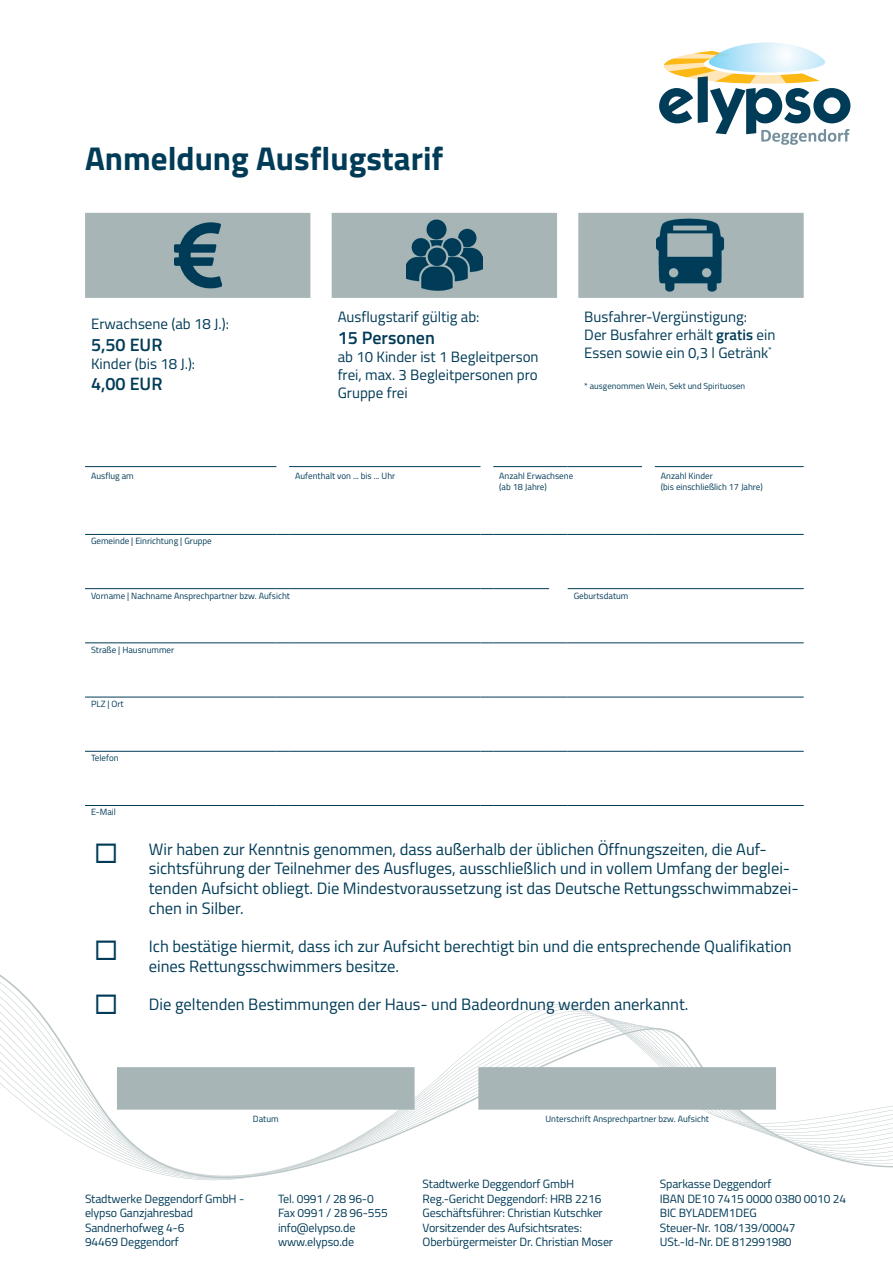
<style>
.page{position:relative;width:893px;height:1263px;background:#fff}
.page>*{position:absolute;margin:0;border:0;box-sizing:border-box;transform-origin:0 0}
.t1{font:700 33px "Titillium";color:#003b57}
.t2{font:600 18px "Titillium";color:#003b57}
.t3{font:16.5px/19.8px "Titillium";color:#003b57}
.t4{font:15px/18px "Titillium";color:#003b57;text-align:justify}
.t5{font:12px/14.4px "Titillium";letter-spacing:-.01em;color:#003b57}
.t6{font:9px/10.8px "Titillium";color:#003b57}
.t7{font:8.7px "Titillium";color:#003b57}
.s1{font-weight:600}
</style>
<div class="page">
<svg style="left:0;top:974px;width:893px;height:204px"></svg>
<svg style="left:659px;top:43px;width:191px;height:102px"></svg>
<hr style="left:85px;top:588px;width:191px;height:1px;background:#003b57">
<svg style="left:276px;top:588px;width:13px;height:1px"></svg>
<hr style="left:289px;top:588px;width:191px;height:1px;background:#003b57">
<svg style="left:480px;top:588px;width:13px;height:1px"></svg>
<hr style="left:493px;top:588px;width:56px;height:1px;background:#003b57">
<hr style="left:568px;top:588px;width:74px;height:1px;background:#003b57">
<svg style="left:642px;top:588px;width:13px;height:1px"></svg>
<hr style="left:655px;top:588px;width:149px;height:1px;background:#003b57">
<hr style="left:85px;top:642px;width:191px;height:1px;background:#003b57">
<svg style="left:276px;top:642px;width:13px;height:1px"></svg>
<hr style="left:289px;top:642px;width:191px;height:1px;background:#003b57">
<svg style="left:480px;top:642px;width:13px;height:1px"></svg>
<hr style="left:493px;top:642px;width:56px;height:1px;background:#003b57">
<svg style="left:549px;top:642px;width:19px;height:1px"></svg>
<hr style="left:568px;top:642px;width:74px;height:1px;background:#003b57">
<svg style="left:642px;top:642px;width:13px;height:1px"></svg>
<hr style="left:655px;top:642px;width:149px;height:1px;background:#003b57">
<hr style="left:85px;top:697px;width:191px;height:1px;background:#003b57">
<svg style="left:276px;top:697px;width:13px;height:1px"></svg>
<hr style="left:289px;top:697px;width:191px;height:1px;background:#003b57">
<svg style="left:480px;top:697px;width:13px;height:1px"></svg>
<hr style="left:493px;top:697px;width:56px;height:1px;background:#003b57">
<svg style="left:549px;top:697px;width:19px;height:1px"></svg>
<hr style="left:568px;top:697px;width:74px;height:1px;background:#003b57">
<svg style="left:642px;top:697px;width:13px;height:1px"></svg>
<hr style="left:655px;top:697px;width:149px;height:1px;background:#003b57">
<hr style="left:85px;top:751px;width:191px;height:1px;background:#003b57">
<svg style="left:276px;top:751px;width:13px;height:1px"></svg>
<hr style="left:289px;top:751px;width:191px;height:1px;background:#003b57">
<svg style="left:480px;top:751px;width:13px;height:1px"></svg>
<hr style="left:493px;top:751px;width:56px;height:1px;background:#003b57">
<svg style="left:549px;top:751px;width:19px;height:1px"></svg>
<hr style="left:568px;top:751px;width:74px;height:1px;background:#003b57">
<svg style="left:642px;top:751px;width:13px;height:1px"></svg>
<hr style="left:655px;top:751px;width:149px;height:1px;background:#003b57">
<hr style="left:85px;top:805px;width:191px;height:1px;background:#003b57">
<svg style="left:276px;top:805px;width:13px;height:1px"></svg>
<hr style="left:289px;top:805px;width:191px;height:1px;background:#003b57">
<svg style="left:480px;top:805px;width:13px;height:1px"></svg>
<hr style="left:493px;top:805px;width:56px;height:1px;background:#003b57">
<svg style="left:549px;top:805px;width:19px;height:1px"></svg>
<hr style="left:568px;top:805px;width:74px;height:1px;background:#003b57">
<svg style="left:642px;top:805px;width:13px;height:1px"></svg>
<hr style="left:655px;top:805px;width:149px;height:1px;background:#003b57">
<hr style="left:85px;top:534px;width:191px;height:1px;background:#003b57">
<svg style="left:276px;top:534px;width:13px;height:1px"></svg>
<hr style="left:289px;top:534px;width:191px;height:1px;background:#003b57">
<svg style="left:480px;top:534px;width:13px;height:1px"></svg>
<hr style="left:493px;top:534px;width:56px;height:1px;background:#003b57">
<svg style="left:549px;top:534px;width:19px;height:1px"></svg>
<hr style="left:568px;top:534px;width:74px;height:1px;background:#003b57">
<svg style="left:642px;top:534px;width:13px;height:1px"></svg>
<hr style="left:655px;top:534px;width:149px;height:1px;background:#003b57">
<hr style="left:85px;top:466px;width:191px;height:1px;background:#003b57">
<hr style="left:289px;top:466px;width:191px;height:1px;background:#003b57">
<hr style="left:493px;top:466px;width:56px;height:1px;background:#003b57">
<svg style="left:549px;top:466px;width:19px;height:1px"></svg>
<hr style="left:568px;top:466px;width:74px;height:1px;background:#003b57">
<hr style="left:655px;top:466px;width:149px;height:1px;background:#003b57">
<svg style="left:117px;top:1067px;width:659px;height:43px;background:#afbcbc"></svg>
<svg style="left:85px;top:213px;width:719px;height:85px;background:#adbabb"></svg>
<img style="left:174px;top:222px;width:47px;height:66px">
<img style="left:406px;top:217px;width:77px;height:77px">
<img style="left:657px;top:217px;width:68px;height:76px">
<h1 class="t1" style="left:85px;top:133px;width:360px">Anmeldung Ausflugstarif</h1>
<p class="t4" style="left:91px;top:314px;width:139px">Erwachsene (ab 18 J.):</p>
<p class="t2" style="left:91px;top:331px;width:73px">5,50 EUR</p>
<p class="t4" style="left:91px;top:354px;width:106px">Kinder (bis 18 J.):</p>
<p class="t2" style="left:91px;top:370px;width:73px">4,00 EUR</p>
<p class="t4" style="left:338px;top:307px;width:143px">Ausflugstarif gültig ab:</p>
<p class="t2" style="left:338px;top:324px;width:99px">15 Personen</p>
<p class="t4" style="left:338px;top:346px;width:202px">ab 10 Kinder ist 1 Begleitperson frei, max. 3 Begleitpersonen pro Gruppe frei</p>
<p class="t4" style="left:584px;top:307px;width:193px;text-align:left">Busfahrer-Vergünstigung:<br>Der Busfahrer erhält <span class="s1">gratis</span> ein<br>Essen sowie ein 0,3 l Getränk<sup>*</sup></p>
<p class="t7" style="left:584px;top:379px;width:162px">* ausgenommen Wein, Sekt und Spirituosen</p>
<p class="t6" style="left:91px;top:470px;width:44px">Ausflug am</p>
<p class="t6" style="left:295px;top:470px;width:102px">Aufenthalt von ... bis ... Uhr</p>
<p class="t6" style="left:499px;top:470px;width:75px">Anzahl Erwachsene (ab 18 Jahre)</p>
<p class="t6" style="left:661px;top:470px;width:103px">Anzahl Kinder<br>(bis einschließlich 17 Jahre)</p>
<p class="t6" style="left:91px;top:535px;width:122px">Gemeinde | Einrichtung | Gruppe</p>
<p class="t6" style="left:91px;top:590px;width:200px">Vorname | Nachname Ansprechpartner bzw. Aufsicht</p>
<p class="t6" style="left:574px;top:590px;width:56px">Geburtsdatum</p>
<p class="t6" style="left:91px;top:644px;width:85px">Straße | Hausnummer</p>
<p class="t6" style="left:91px;top:698px;width:34px">PLZ | Ort</p>
<p class="t6" style="left:91px;top:752px;width:29px">Telefon</p>
<p class="t6" style="left:91px;top:806px;width:26px">E-Mail</p>
<p class="t3" style="left:149px;top:838px;width:651px;text-indent:-55px">◻ Wir haben zur Kenntnis genommen, dass außerhalb der üblichen Öffnungszeiten, die Auf&shy;sichtsführung der Teilnehmer des Ausfluges, ausschließlich und in vollem Umfang der beglei&shy;tenden Aufsicht obliegt. Die Mindestvoraussetzung ist das Deutsche Rettungsschwimmabzei&shy;chen in Silber.</p>
<p class="t3" style="left:149px;top:935px;width:644px;text-indent:-55px">◻ Ich bestätige hiermit, dass ich zur Aufsicht berechtigt bin und die entsprechende Qualifikation eines Rettungsschwimmers besitze.</p>
<p class="t3" style="left:94px;top:993px;width:596px">◻ Die geltenden Bestimmungen der Haus- und Badeordnung werden anerkannt.</p>
<p class="t6" style="left:253px;top:1113px;width:27px">Datum</p>
<p class="t6" style="left:545px;top:1113px;width:165px">Unterschrift Ansprechpartner bzw. Aufsicht</p>
<p class="t5" style="left:85px;top:1191px;width:161px">Stadtwerke Deggendorf GmbH - elypso Ganzjahresbad<br>Sandnerhofweg 4-6<br>94469 Deggendorf</p>
<p class="t5" style="left:278px;top:1191px;width:111px">Tel. 0991 / 28 96-0<br>Fax 0991 / 28 96-555 info@elypso.de www.elypso.de</p>
<p class="t5" style="left:423px;top:1176px;width:192px">Stadtwerke Deggendorf GmbH Reg.-Gericht Deggendorf: HRB 2216<br>Geschäftsführer: Christian Kutschker Vorsitzender des Aufsichtsrates:<br>Oberbürgermeister Dr. Christian Moser</p>
<p class="t5" style="left:660px;top:1176px;width:188px">Sparkasse Deggendorf<br>IBAN DE10 7415 0000 0380 0010 24<br>BIC BYLADEM1DEG<br>Steuer-Nr. 108/139/00047<br>USt.-Id-Nr. DE 812991980</p>
</div>
